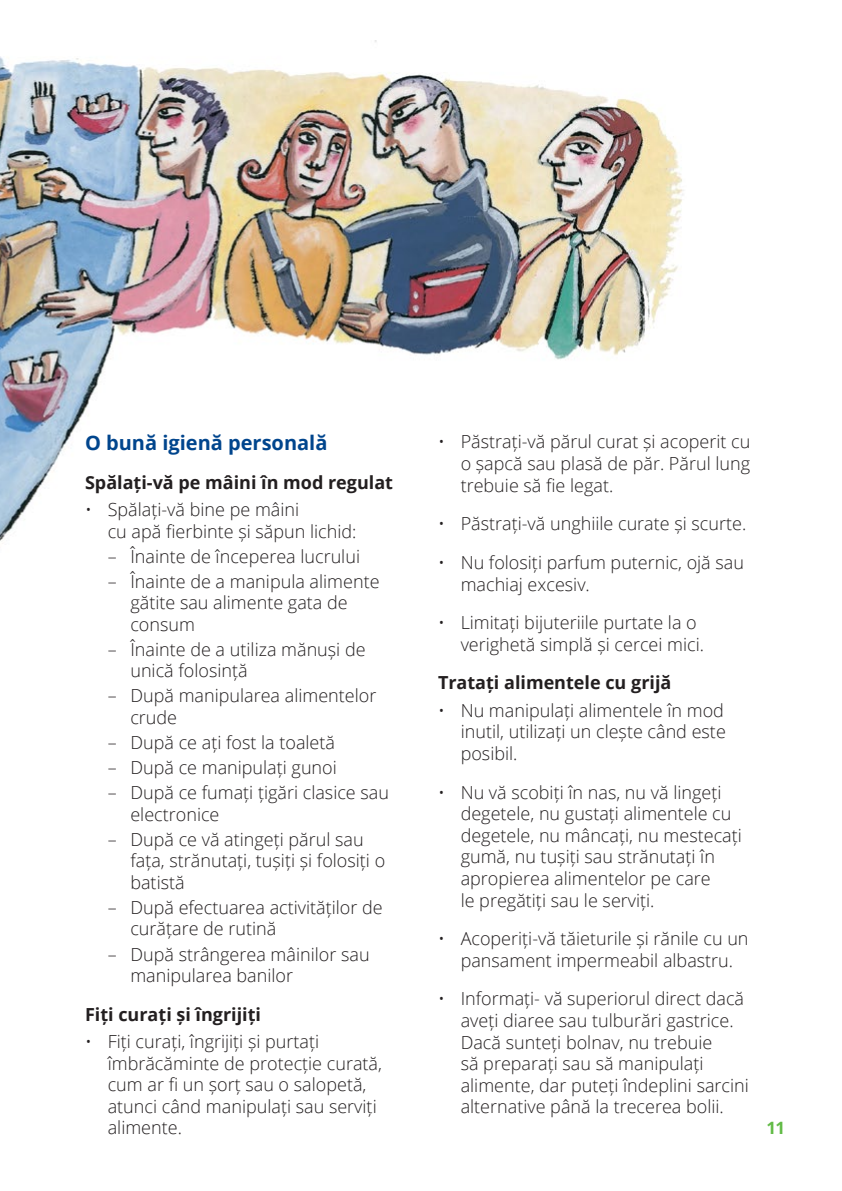
<style>
.page{position:relative;width:842px;height:1191px;background:#fff}
.page>*{position:absolute;margin:0;border:0;box-sizing:border-box;transform-origin:0 0}
.K___Heading_1{font:700 20px "Open Sans";color:#00458d}
.K___Bullets{font:300 18px/21.6px "Open Sans";color:#231f20}
.K___Body_Text{font:700 18px "Open Sans";color:#231f20}
.t1{font:700 17px "Open Sans";color:#62bb46}
</style>
<div class="page">
<img style="left:0;top:41px;width:684px;height:500px">
<p class="K___Heading_1" style="left:85px;top:428px;width:244px">O bună igienă personală</p>
<p class="K___Body_Text" style="left:85px;top:469px;width:310px">Spălați-vă pe mâini în mod regulat</p>
<p class="K___Bullets" style="left:108px;top:498px;width:250px;text-indent:-23px">• Spălați-vă bine pe mâini<br>cu apă fierbinte și săpun lichid:</p>
<p class="K___Bullets" style="left:108px;top:545px;width:254px">– Înainte de începerea lucrului</p>
<p class="K___Bullets" style="left:130px;top:570px;width:251px;text-indent:-23px">– Înainte de a manipula alimente gătite sau alimente gata de consum</p>
<p class="K___Bullets" style="left:130px;top:638px;width:237px;text-indent:-23px">– Înainte de a utiliza mănuși de unică folosință</p>
<p class="K___Bullets" style="left:130px;top:684px;width:247px;text-indent:-23px">– După manipularea alimentelor crude</p>
<p class="K___Bullets" style="left:108px;top:731px;width:229px">– După ce ați fost la toaletă</p>
<p class="K___Bullets" style="left:108px;top:756px;width:231px">– După ce manipulați gunoi</p>
<p class="K___Bullets" style="left:130px;top:781px;width:260px;text-indent:-23px">– După ce fumați țigări clasice sau electronice</p>
<p class="K___Bullets" style="left:130px;top:828px;width:256px;text-indent:-23px">– După ce vă atingeți părul sau fața, strănutați, tușiți și folosiți o batistă</p>
<p class="K___Bullets" style="left:130px;top:896px;width:254px;text-indent:-23px">– După efectuarea activităților de curățare de rutină</p>
<p class="K___Bullets" style="left:130px;top:942px;width:241px;text-indent:-23px">– După strângerea mâinilor sau manipularea banilor</p>
<p class="K___Body_Text" style="left:85px;top:1001px;width:178px">Fiți curați și îngrijiți</p>
<p class="K___Bullets" style="left:108px;top:1030px;width:276px;text-indent:-23px">• Fiți curați, îngrijiți și purtați îmbrăcăminte de protecție curată, cum ar fi un șorț sau o salopetă, atunci când manipulați sau serviți alimente.</p>
<p class="K___Bullets" style="left:461px;top:431px;width:291px;text-align:justify;text-indent:-23px">• Păstrați-vă părul curat și acoperit cu o șapcă sau plasă de păr. Părul lung trebuie să fie legat.</p>
<p class="K___Bullets" style="left:438px;top:512px;width:310px">• Păstrați-vă unghiile curate și scurte.</p>
<p class="K___Bullets" style="left:461px;top:551px;width:285px;text-indent:-23px">• Nu folosiți parfum puternic, ojă sau machiaj excesiv.</p>
<p class="K___Bullets" style="left:461px;top:611px;width:245px;text-indent:-23px">• Limitați bijuteriile purtate la o verighetă simplă și cercei mici.</p>
<p class="K___Body_Text" style="left:438px;top:670px;width:235px">Tratați alimentele cu grijă</p>
<p class="K___Bullets" style="left:461px;top:699px;width:267px;text-align:justify;text-indent:-23px">• Nu manipulați alimentele în mod inutil, utilizați un clește când este posibil.</p>
<p class="K___Bullets" style="left:461px;top:780px;width:283px;text-indent:-23px">• Nu vă scobiți în nas, nu vă lingeți degetele, nu gustați alimentele cu degetele, nu mâncați, nu mestecați gumă, nu tușiți sau strănutați în apropierea alimentelor pe care<br>le pregătiți sau le serviți.</p>
<p class="K___Bullets" style="left:438px;top:927px;width:312px;text-align:center">• Acoperiți-vă tăieturile și rănile cu un pansament impermeabil albastru.</p>
<p class="K___Bullets" style="left:461px;top:987px;width:290px;text-indent:-23px">• Informați- vă superiorul direct dacă aveți diaree sau tulburări gastrice.<br>Dacă sunteți bolnav, nu trebuie<br>să preparați sau să manipulați alimente, dar puteți îndeplini sarcini alternative până la trecerea bolii.</p>
<p class="t1" style="left:766px;top:1116px;width:20px">11</p>
</div>
